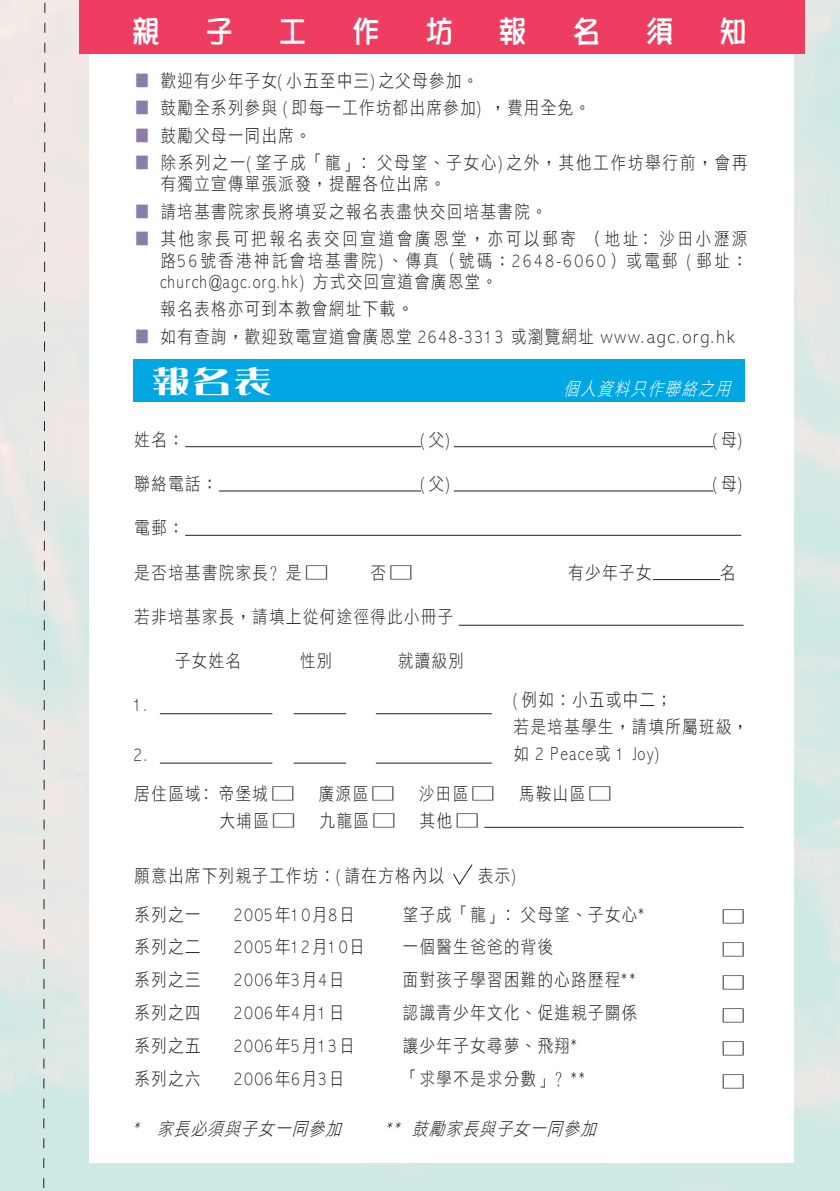
<style>
.page{position:relative;width:840px;height:1191px;background:#fff}
.page>*{position:absolute;margin:0;border:0;box-sizing:border-box;transform-origin:0 0}
.t1{font:30px "DFPOP1 Bd HK BF";color:#fff;scale:.9 1}
.t2{font:30px "DF Li Yea Song Bd HK BF";color:#fff;scale:1.25 1}
.t3{font:18px/21.6px "DF Li Hei Lt HK BF";letter-spacing:.1em;color:#231f20;scale:.85 1}
.t4{font:18px/21.6px "DF Li Hei Lt HK BF";letter-spacing:.13em;color:#231f20;scale:.85 1}
.t5{font:italic 18px "DF Li Hei Lt HK BF";color:#231f20;scale:.85 1}
.t6{font:italic 18px "DF Li Hei Lt HK BF";color:#fff;scale:.85 1}
.t7{font:18px/33px "DF Li Song Lt HK BF";color:#231f20;text-align:justify;scale:1.5 1}
.s1{color:#8c7caa}
.s2{font-family:"Li Sung";font-weight:300}
.s3{font-family:"DF Li Song Lt HK BF"}
</style>
<div class="page">
<img style="left:0;top:0;width:839px;height:1191px">
<div style="left:89px;top:36px;width:704px;height:1126px;background:#fff"></div>
<div style="left:133px;top:359px;width:611px;height:42px;background:#00a7e3"></div>
<div style="left:79px;top:0;width:724px;height:53px;background:#ee3d60"></div>
<hr style="left:185px;top:446px;width:236px;height:1px;background:#231f20">
<hr style="left:453px;top:446px;width:260px;height:1px;background:#231f20">
<hr style="left:219px;top:490px;width:202px;height:1px;background:#231f20">
<hr style="left:453px;top:490px;width:260px;height:1px;background:#231f20">
<hr style="left:185px;top:535px;width:555px;height:1px;background:#231f20">
<hr style="left:652px;top:579px;width:67px;height:1px;background:#231f20">
<svg style="left:43px;top:0;width:3px;height:1191px"></svg>
<hr style="left:375px;top:713px;width:116px;height:1px;background:#231f20">
<hr style="left:375px;top:762px;width:116px;height:1px;background:#231f20">
<hr style="left:293px;top:713px;width:53px;height:1px;background:#231f20">
<hr style="left:293px;top:762px;width:53px;height:1px;background:#231f20">
<hr style="left:160px;top:713px;width:112px;height:1px;background:#231f20">
<hr style="left:160px;top:762px;width:112px;height:1px;background:#231f20">
<hr style="left:458px;top:625px;width:285px;height:1px;background:#231f20">
<svg style="left:453px;top:864px;width:20px;height:21px"></svg>
<hr style="left:484px;top:827px;width:259px;height:1px;background:#231f20">
<h1 class="t1" style="left:132px;top:16px;width:31px">親</h1>
<h1 class="t1" style="left:206px;top:16px;width:31px">子</h1>
<h1 class="t1" style="left:279px;top:16px;width:31px">工</h1>
<h1 class="t1" style="left:352px;top:16px;width:31px">作</h1>
<h1 class="t1" style="left:425px;top:16px;width:31px">坊</h1>
<h1 class="t1" style="left:499px;top:16px;width:31px">報</h1>
<h1 class="t1" style="left:572px;top:16px;width:31px">名</h1>
<h1 class="t1" style="left:645px;top:16px;width:31px">須</h1>
<h1 class="t1" style="left:719px;top:16px;width:31px">知</h1>
<p class="t3" style="left:134px;top:71px;width:405px"><span class="s1">■</span> 歡迎有少年子女(小五至中三)之父母參加。</p>
<p class="t3" style="left:134px;top:98px;width:537px"><span class="s1">■</span> 鼓勵全系列參與 (即每一工作坊都出席參加) ，費用全免。</p>
<p class="t3" style="left:134px;top:125px;width:208px"><span class="s1">■</span> 鼓勵父母一同出席。</p>
<p class="t4" style="left:160px;top:152px;width:691px;text-indent:-26px"><span class="s1">■</span> 除系列之一(望子成「龍」<span class="s2">﹕</span>父母望、子女心)之外，其他工作坊舉行前，會再有獨立宣傳單張派發，提醒各位出席。</p>
<p class="t3" style="left:134px;top:201px;width:486px"><span class="s1">■</span> 請培基書院家長將填妥之報名表盡快交回培基書院。</p>
<p class="t3" style="left:160px;top:229px;width:691px;text-align:justify;text-indent:-26px"><span class="s1">■</span> 其他家長可把報名表交回宣道會廣恩堂，亦可以郵寄 （地址<span class="s2">﹕</span>沙田小瀝源路56號香港神託會培基書院)、傳真（號碼：2648-6060）或電郵 (郵址：church@agc.org.hk) 方式交回宣道會廣恩堂。</p>
<p class="t3" style="left:160px;top:299px;width:300px">報名表格亦可到本教會網址下載。</p>
<p class="t3" style="left:134px;top:326px;width:708px"><span class="s1">■</span> 如有查詢，歡迎致電宣道會廣恩堂 2648-3313 或瀏覽網址 www.agc.org.hk</p>
<h1 class="t2" style="left:151px;top:366px;width:97px">報名表</h1>
<p class="t3" style="left:134px;top:429px;width:59px">姓名：</p>
<p class="t3" style="left:421px;top:429px;width:38px">(父)</p>
<p class="t3" style="left:713px;top:429px;width:38px">(母)</p>
<p class="t3" style="left:134px;top:474px;width:99px">聯絡電話：</p>
<p class="t3" style="left:421px;top:474px;width:38px">(父)</p>
<p class="t3" style="left:713px;top:474px;width:38px">(母)</p>
<p class="t3" style="left:134px;top:518px;width:59px">電郵：</p>
<p class="t3" style="left:134px;top:562px;width:231px">是否培基書院家長<span class="s2">﹖</span>是<span class="s3">□</span></p>
<p class="t3" style="left:370px;top:562px;width:53px">否<span class="s3">□</span></p>
<p class="t3" style="left:568px;top:562px;width:99px">有少年子女</p>
<p class="t3" style="left:719px;top:562px;width:19px">名</p>
<p class="t3" style="left:134px;top:606px;width:376px">若非培基家長，請填上從何途徑得此小冊子</p>
<p class="t3" style="left:175px;top:651px;width:79px">子女姓名</p>
<p class="t3" style="left:300px;top:651px;width:39px">性別</p>
<p class="t3" style="left:398px;top:651px;width:79px">就讀級別</p>
<p class="t3" style="left:134px;top:695px;width:17px">1.</p>
<p class="t3" style="left:134px;top:736px;width:192px;line-height:38.6px">2.<br>居住區域<span class="s2">﹕</span>帝堡城<span class="s3">□</span></p>
<p class="t6" style="left:563px;top:379px;width:204px">個人資料只作聯絡之用</p>
<p class="t3" style="left:513px;top:686px;width:277px;line-height:27.2px">(例如<span class="s2">：</span>小五或中二；<br>若是培基學生，請填所屬班級，如 2 Peace或 1 Joy)</p>
<p class="t3" style="left:319px;top:784px;width:93px">廣源區<span class="s3">□</span></p>
<p class="t3" style="left:419px;top:784px;width:93px">沙田區<span class="s3">□</span></p>
<p class="t3" style="left:519px;top:784px;width:112px">馬鞍山區<span class="s3">□</span></p>
<p class="t3" style="left:220px;top:811px;width:93px">大埔區<span class="s3">□</span></p>
<p class="t3" style="left:320px;top:811px;width:93px">九龍區<span class="s3">□</span></p>
<p class="t3" style="left:420px;top:811px;width:73px">其他<span class="s3">□</span></p>
<p class="t3" style="left:134px;top:865px;width:365px">願意出席下列親子工作坊<span class="s2">：</span>(請在方格內以</p>
<p class="t3" style="left:477px;top:865px;width:49px">表示)</p>
<p class="t3" style="left:134px;top:904px;width:79px">系列之一</p>
<p class="t3" style="left:234px;top:904px;width:143px">2005年10月8日</p>
<p class="t3" style="left:402px;top:904px;width:286px">望子成「龍」<span class="s2">﹕</span>父母望、子女心*</p>
<p class="t3" style="left:134px;top:937px;width:79px">系列之二</p>
<p class="t3" style="left:234px;top:937px;width:154px">2005年12月10日</p>
<p class="t3" style="left:402px;top:937px;width:178px">一個醫生爸爸的背後</p>
<p class="t3" style="left:134px;top:970px;width:79px">系列之三</p>
<p class="t3" style="left:234px;top:970px;width:131px">2006年3月4日</p>
<p class="t3" style="left:402px;top:970px;width:276px">面對孩子學習困難的心路歷程**</p>
<p class="t3" style="left:134px;top:1003px;width:79px">系列之四</p>
<p class="t3" style="left:234px;top:1003px;width:131px">2006年4月1日</p>
<p class="t3" style="left:402px;top:1003px;width:277px">認識青少年文化、促進親子關係</p>
<p class="t3" style="left:134px;top:1036px;width:79px">系列之五</p>
<p class="t3" style="left:234px;top:1036px;width:143px">2006年5月13日</p>
<p class="t3" style="left:402px;top:1036px;width:207px">讓少年子女尋夢、飛翔*</p>
<p class="t3" style="left:134px;top:1069px;width:79px">系列之六</p>
<p class="t3" style="left:234px;top:1069px;width:131px">2006年6月3日</p>
<p class="t3" style="left:402px;top:1069px;width:217px">「求學不是求分數」<span class="s2">﹖</span>**</p>
<p class="t5" style="left:133px;top:1119px;width:252px">* 家長必須與子女一同參加</p>
<p class="t5" style="left:385px;top:1119px;width:255px">** 鼓勵家長與子女一同參加</p>
<p class="t7" style="left:719px;top:900px;width:19px">□ □ □ □ □ □</p>
</div>
